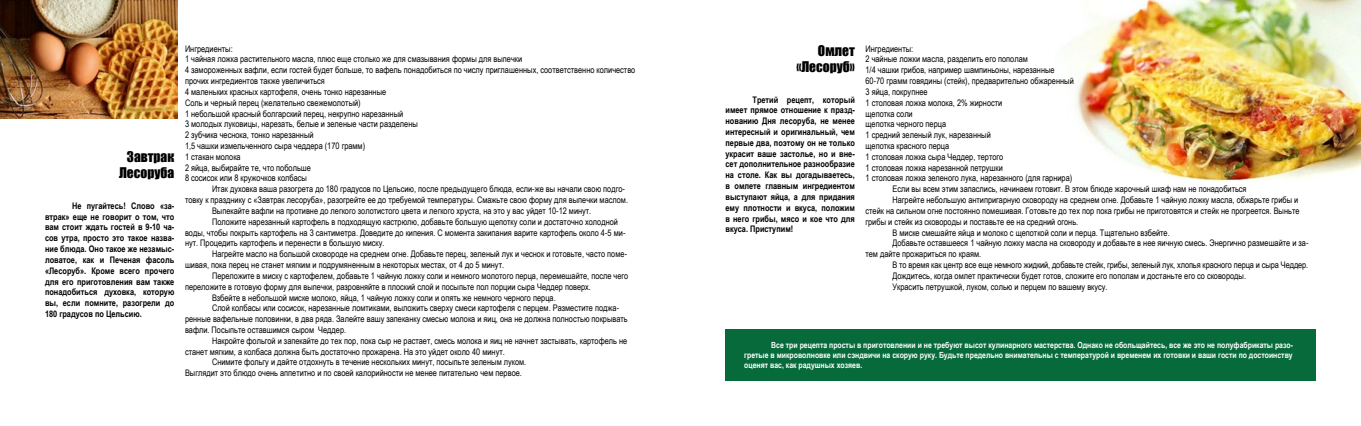
<style>
.page{position:relative;width:1361px;height:426px;background:#fff}
.page>*{position:absolute;margin:0;border:0;box-sizing:border-box;transform-origin:0 0}
.t1{font:13.5px/16.2px "Impact";color:#000;text-align:center}
.t2{font:9px/10.8px "Arial Narrow";color:#000}
.t3{font:700 9px/10.8px "Arial Narrow";color:#000;text-align:justify}
.t4{font:700 8.4px/10.1px "Arial Narrow";color:#fff;text-align:justify}
</style>
<div class="page">
<img style="left:1069px;top:0;width:292px;height:182px">
<img style="left:0;top:0;width:177px;height:118px">
<div style="left:725px;top:329px;width:591px;height:51px;background:#076a3b"></div>
<h1 class="t1" style="left:119px;top:148px;width:57px">Завтрак<br>Лесоруба</h1>
<p class="t3" style="left:45px;top:199px;width:131px;text-indent:27px">Не пугайтесь! Слово «за&shy;втрак» еще не говорит о том, что вам стоит ждать гостей в 9-10 ча&shy;сов утра, просто это такое назва&shy;ние блюда. Оно такое же незамыс&shy;ловатое, как и Печеная фасоль «Лесоруб». Кроме всего прочего для его приготовления вам также понадобиться духовка, которую вы, если помните, разогрели до 180 градусов по Цельсию.</p>
<p class="t2" style="left:185px;top:43px;width:452px">Ингредиенты:<br>1 чайная ложка растительного масла, плюс еще столько же для смазывания формы для выпечки<br>4 замороженных вафли, если гостей будет больше, то вафель понадобиться по числу приглашенных, соответственно количество прочих ингредиентов также увеличиться<br>4 маленьких красных картофеля, очень тонко нарезанные<br>Соль и черный перец (желательно свежемолотый)<br>1 небольшой красный болгарский перец, некрупно нарезанный<br>3 молодых луковицы, нарезать, белые и зеленые части разделены<br>2 зубчика чеснока, тонко нарезанный<br>1,5 чашки измельченного сыра чеддера (170 грамм)<br>1 стакан молока<br>2 яйца, выбирайте те, что побольше<br>8 сосисок или 8 кружочков колбасы</p>
<p class="t2" style="left:212px;top:183px;width:414px">Итак духовка ваша разогрета до 180 градусов по Цельсию, после предыдущего блюда, если-же вы начали свою подго-</p>
<p class="t2" style="left:185px;top:194px;width:444px">товку к празднику с «Завтрак лесоруба», разогрейте ее до требуемой температуры. Смажьте свою форму для выпечки маслом.</p>
<p class="t2" style="left:212px;top:205px;width:381px">Выпекайте вафли на противне до легкого золотистого цвета и легкого хруста, на это у вас уйдет 10-12 минут.</p>
<p class="t2" style="left:212px;top:215px;width:407px">Положите нарезанный картофель в подходящую кастрюлю, добавьте большую щепотку соли и достаточно холодной</p>
<p class="t2" style="left:185px;top:226px;width:442px">воды, чтобы покрыть картофель на 3 сантиметра. Доведите до кипения. С момента закипания варите картофель около 4-5 ми-</p>
<p class="t2" style="left:185px;top:237px;width:201px">нут. Процедить картофель и перенести в большую миску.</p>
<p class="t2" style="left:212px;top:248px;width:416px">Нагрейте масло на большой сковороде на среднем огне. Добавьте перец, зеленый лук и чеснок и готовьте, часто поме-</p>
<p class="t2" style="left:185px;top:259px;width:321px">шивая, пока перец не станет мягким и подрумяненным в некоторых местах, от 4 до 5 минут.</p>
<p class="t2" style="left:212px;top:269px;width:418px">Переложите в миску с картофелем, добавьте 1 чайную ложку соли и немного молотого перца, перемешайте, после чего</p>
<p class="t2" style="left:185px;top:280px;width:407px">переложите в готовую форму для выпечки, разровняйте в плоский слой и посыпьте пол порции сыра Чеддер поверх.</p>
<p class="t2" style="left:212px;top:291px;width:345px">Взбейте в небольшой миске молоко, яйца, 1 чайную ложку соли и опять же немного черного перца.</p>
<p class="t2" style="left:212px;top:302px;width:409px">Слой колбасы или сосисок, нарезанные ломтиками, выложить сверху смеси картофеля с перцем. Разместите поджа-</p>
<p class="t2" style="left:185px;top:313px;width:444px">ренные вафельные половинки, в два ряда. Залейте вашу запеканку смесью молока и яиц, она не должна полностью покрывать</p>
<p class="t2" style="left:185px;top:323px;width:163px">вафли. Посыпьте оставшимся сыром Чеддер.</p>
<p class="t2" style="left:212px;top:334px;width:417px">Накройте фольгой и запекайте до тех пор, пока сыр не растает, смесь молока и яиц не начнет застывать, картофель не</p>
<p class="t2" style="left:185px;top:345px;width:321px">станет мягким, а колбаса должна быть достаточно прожарена. На это уйдет около 40 минут.</p>
<p class="t2" style="left:212px;top:356px;width:316px">Снимите фольгу и дайте отдохнуть в течение нескольких минут, посыпьте зеленым луком.</p>
<p class="t2" style="left:185px;top:367px;width:338px">Выглядит это блюдо очень аппетитно и по своей калорийности не менее питательно чем первое.</p>
<h1 class="t1" style="left:796px;top:42px;width:60px;text-align:right">Омлет «Лесоруб»</h1>
<p class="t3" style="left:725px;top:93px;width:131px;text-indent:27px">Третий рецепт, который имеет прямое отношение к празд&shy;нованию Дня лесоруба, не менее интересный и оригинальный, чем первые два, поэтому он не только украсит ваше застолье, но и вне&shy;сет дополнительное разнообразие на столе. Как вы догадываетесь, в омлете главным ингредиентом выступают яйца, а для придания ему плотности и вкуса, положим в него грибы, мясо и кое что для вкуса. Приступим!</p>
<p class="t2" style="left:865px;top:43px;width:49px">Ингредиенты:</p>
<p class="t2" style="left:865px;top:53px;width:164px">2 чайные ложки масла, разделить его пополам</p>
<p class="t2" style="left:865px;top:64px;width:191px">1/4 чашки грибов, например шампиньоны, нарезанные</p>
<p class="t2" style="left:865px;top:75px;width:210px">60-70 грамм говядины (стейк), предварительно обжаренный</p>
<p class="t2" style="left:865px;top:86px;width:64px">3 яйца, покрупнее</p>
<p class="t2" style="left:865px;top:97px;width:138px">1 столовая ложка молока, 2% жирности</p>
<p class="t2" style="left:865px;top:107px;width:49px">щепотка соли</p>
<p class="t2" style="left:865px;top:118px;width:82px">щепотка черного перца</p>
<p class="t2" style="left:865px;top:129px;width:127px">1 средний зеленый лук, нарезанный</p>
<p class="t2" style="left:865px;top:140px;width:85px">щепотка красного перца</p>
<p class="t2" style="left:865px;top:151px;width:139px">1 столовая ложка сыра Чеддер, тертого</p>
<p class="t2" style="left:865px;top:161px;width:139px">1 столовая ложка нарезанной петрушки</p>
<p class="t2" style="left:865px;top:172px;width:208px">1 столовая ложка зеленого лука, нарезанного (для гарнира)</p>
<p class="t2" style="left:892px;top:183px;width:356px">Если вы всем этим запаслись, начинаем готовит. В этом блюде жарочный шкаф нам не понадобиться</p>
<p class="t2" style="left:892px;top:194px;width:407px">Нагрейте небольшую антипригарную сковороду на среднем огне. Добавьте 1 чайную ложку масла, обжарьте грибы и</p>
<p class="t2" style="left:865px;top:205px;width:435px">стейк на сильном огне постоянно помешивая. Готовьте до тех пор пока грибы не приготовятся и стейк не прогреется. Выньте</p>
<p class="t2" style="left:865px;top:215px;width:214px">грибы и стейк из сковороды и поставьте ее на средний огонь.</p>
<p class="t2" style="left:892px;top:226px;width:279px">В миске смешайте яйца и молоко с щепоткой соли и перца. Тщательно взбейте.</p>
<p class="t2" style="left:892px;top:237px;width:417px">Добавьте оставшееся 1 чайную ложку масла на сковороду и добавьте в нее яичную смесь. Энергично размешайте и за-</p>
<p class="t2" style="left:865px;top:248px;width:117px">тем дайте прожариться по краям.</p>
<p class="t2" style="left:892px;top:259px;width:417px">В то время как центр все еще немного жидкий, добавьте стейк, грибы, зеленый лук, хлопья красного перца и сыра Чеддер.</p>
<p class="t2" style="left:892px;top:269px;width:355px">Дождитесь, когда омлет практически будет готов, сложите его пополам и достаньте его со сковороды.</p>
<p class="t2" style="left:892px;top:280px;width:217px">Украсить петрушкой, луком, солью и перцем по вашему вкусу.</p>
<p class="t4" style="left:744px;top:339px;width:550px;text-indent:27px">Все три рецепта просты в приготовлении и не требуют высот кулинарного мастерства. Однако не обольщайтесь, все же это не полуфабрикаты разо&shy;гретые в микроволновке или сэндвичи на скорую руку. Будьте предельно внимательны с температурой и временем их готовки и ваши гости по достоинству оценят вас, как радушных хозяев.</p>
</div>
